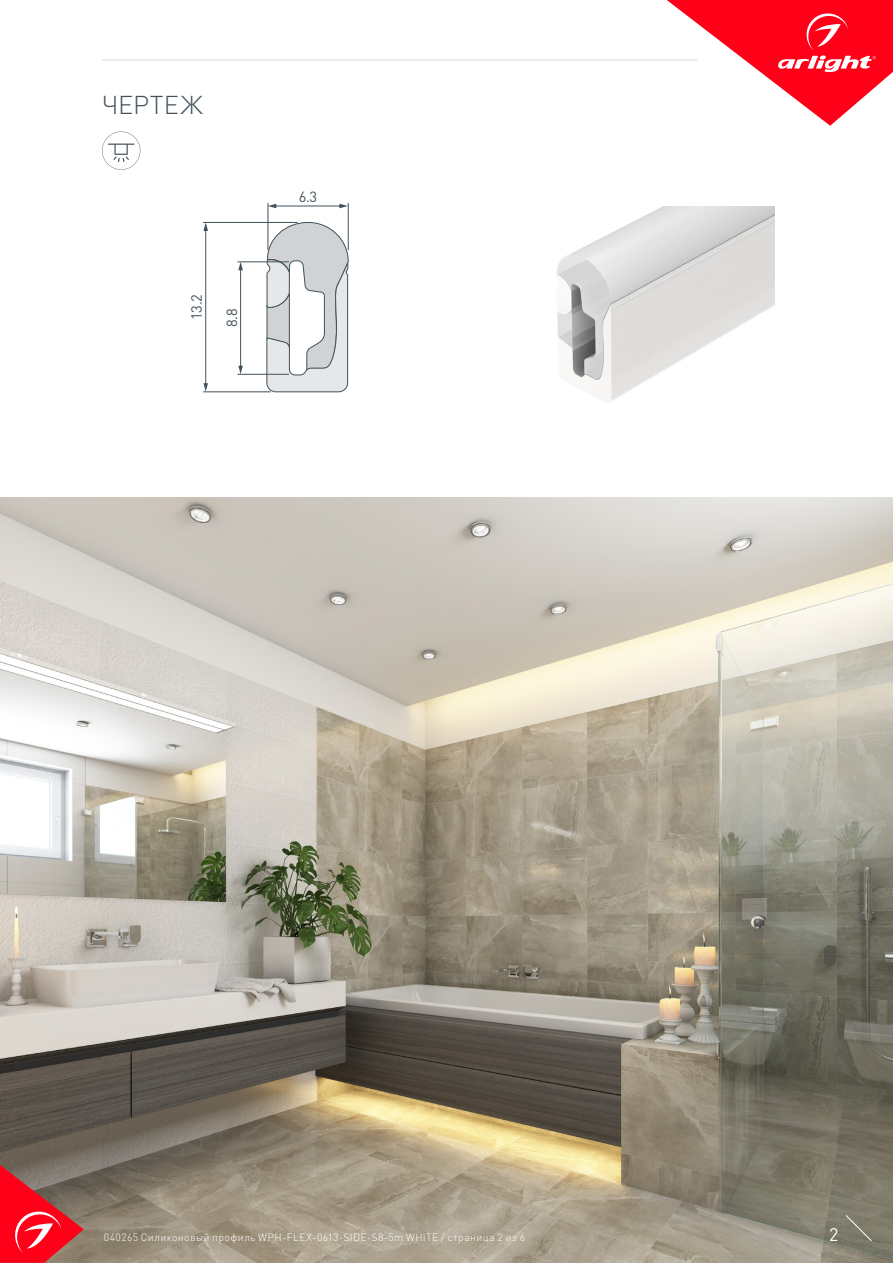
<style>
.page{position:relative;width:893px;height:1263px;background:#fff}
.page>*{position:absolute;margin:0;border:0;box-sizing:border-box;transform-origin:0 0}
.t1{font:300 25.5px "DIN Pro";letter-spacing:.01em;color:#425159}
.t2{font:18px "DIN Pro";color:#fff}
.t3{font:14.7px "DIN Pro";color:#425159}
.t4{font:300 10.5px "DIN Pro";letter-spacing:.035em;color:#fff}
</style>
<div class="page">
<img style="left:0;top:497px;width:893px;height:766px">
<svg style="left:0;top:1165px;width:84px;height:98px;background:#c93b43"></svg>
<svg style="left:845px;top:1215px;width:27px;height:26px"></svg>
<svg style="left:667px;top:0;width:226px;height:126px"></svg>
<hr style="left:102px;top:60px;width:595px;height:1px;background:#dcdddf">
<svg style="left:102px;top:132px;width:38px;height:38px"></svg>
<hr style="left:205px;top:229px;width:1px;height:156px;background:#425159">
<svg style="left:203px;top:223px;width:5px;height:8px"></svg>
<svg style="left:203px;top:383px;width:5px;height:9px"></svg>
<hr style="left:203px;top:222px;width:95px;height:1px;background:#425159">
<hr style="left:203px;top:392px;width:68px;height:1px;background:#425159">
<hr style="left:240px;top:269px;width:1px;height:98px;background:#425159">
<svg style="left:238px;top:263px;width:5px;height:7px"></svg>
<svg style="left:238px;top:366px;width:5px;height:8px"></svg>
<svg style="left:266px;top:203px;width:83px;height:190px"></svg>
<hr style="left:237px;top:262px;width:52px;height:1px;background:#425159">
<hr style="left:237px;top:374px;width:52px;height:1px;background:#425159">
<img style="left:557px;top:207px;width:218px;height:196px">
<p class="t1" style="left:102px;top:87px;width:102px">ЧЕРТЕЖ</p>
<p class="t3" style="left:187px;top:320px;width:27px;rotate:-90deg">13.2</p>
<p class="t3" style="left:222px;top:327px;width:20px;rotate:-90deg">8.8</p>
<p class="t3" style="left:299px;top:187px;width:20px">6.3</p>
<p class="t4" style="left:104px;top:1230px;width:423px">040265 Силиконовый профиль WPH-FLEX-0613-SIDE-S8-5m WHITE / страница 2 из 6</p>
<p class="t2" style="left:829px;top:1222px;width:11px">2</p>
</div>
